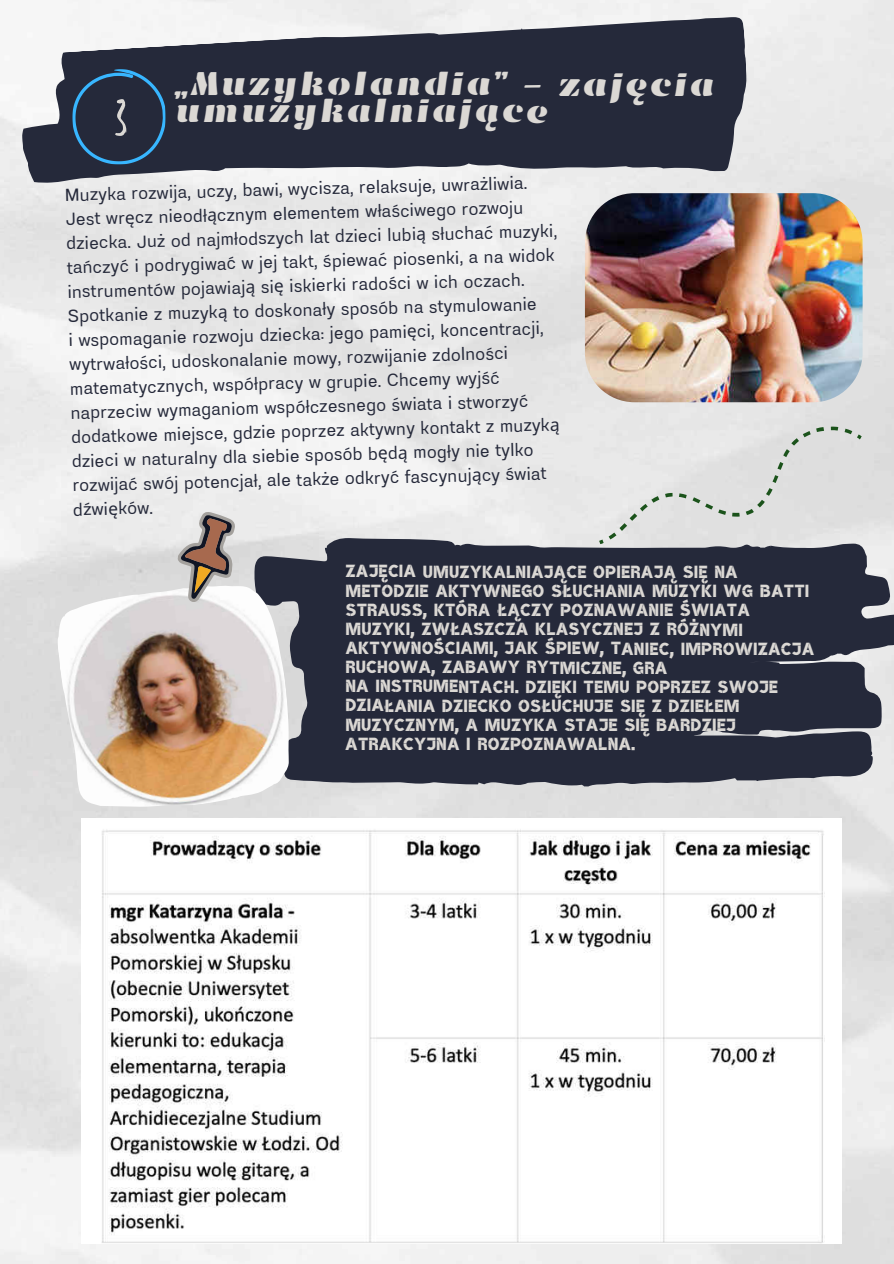
<style>
.page{position:relative;width:894px;height:1264px;background:#fff}
.page>*{position:absolute;margin:0;border:0;box-sizing:border-box;transform-origin:0 0}
.t1{font:57px "TC Chaddlewood Regular";color:#dbd8d4}
.t2{font:34.5px/26.8px "Emblema One";letter-spacing:.035em;color:#dbd8d4}
.t3{font:24px/19.2px "Brosh K";letter-spacing:.035em;color:#dbd8d4}
.t4{font:17.4px/24.2px "Prachason Neue";color:#25293a}
.s1{font-family:"Noto Sans"}
</style>
<div class="page">
<img style="left:0;top:0;width:893px;height:1263px">
<svg style="left:20px;top:17px;width:726px;height:166px;fill:#25293a"></svg>
<svg style="left:254px;top:538px;width:639px;height:248px;background:#353948"></svg>
<img style="left:58px;top:585px;width:231px;height:221px">
<svg style="left:177px;top:510px;width:58px;height:92px;background:#b1a49d"></svg>
<svg style="left:599px;top:426px;width:262px;height:118px;background:#dedfde"></svg>
<svg style="left:72px;top:69px;width:94px;height:95px;background:#27384f"></svg>
<img style="left:584px;top:193px;width:278px;height:209px;border-radius:50px">
<img style="left:82px;top:818px;width:759px;height:425px">
<h1 class="t1" style="left:114px;top:81px;width:14px">3</h1>
<h2 class="t2" style="left:175px;top:70px;width:541px">„Muzykolandia” - zajęcia umuzykalniające</h2>
<p class="t4" style="left:65px;top:181px;width:492px;rotate:-1deg">Muzyka rozwija, uczy, bawi, wycisza, relaksuje, uwrażliwia.<br>Jest wr<span class="s1">ę</span>cz nieodł<span class="s1">ą</span>cznym elementem właściwego rozwoju dziecka. Jużod najmłodszych lat dzieci lubi<span class="s1">ą</span> słuchaćmuzyki, tańczyći podrygiwaćw jej takt, śpiewaćpiosenki, a na widok instrumentów pojawiaj<span class="s1">ą</span> si<span class="s1">ę</span> iskierki radości w ich oczach.<br>Spotkanie z muzyk<span class="s1">ą</span> to doskonały sposób na stymulowanie<br>i wspomaganie rozwoju dziecka: jego pami<span class="s1">ę</span>ci, koncentracji, wytrwałości, udoskonalanie mowy, rozwijanie zdolności matematycznych, współpracy w grupie. Chcemy wyjść naprzeciw wymaganiom współczesnego świata i stworzyć dodatkowe miejsce, gdzie poprzez aktywny kontakt z muzyk<span class="s1">ą </span>dzieci w naturalny dla siebie sposób b<span class="s1">ę</span>d<span class="s1">ą</span> mogły nie tylko rozwijaćswój potencjał, ale także odkryćfascynuj<span class="s1">ą</span>cy świat</p>
<p class="t4" style="left:73px;top:497px;width:81px;rotate:-1deg">dźwi<span class="s1">ę</span>ków.</p>
<p class="t3" style="left:345px;top:562px;width:470px">Zajęcia umuzykalniające opierają się na metodzie aktywnego słuchania muzyki wg Batti Strauss, która łączy poznawanie świata muzyki, zwłaszcza klasycznej z różnymi aktywnościami, jak śpiew, taniec, improwizacja ruchowa, zabawy rytmiczne, gra<br>na instrumentach. Dzięki temu poprzez swoje działania dziecko osłuchuje się z dziełem muzycznym, a muzyka staje się bardziej atrakcyjna i rozpoznawalna.</p>
</div>
